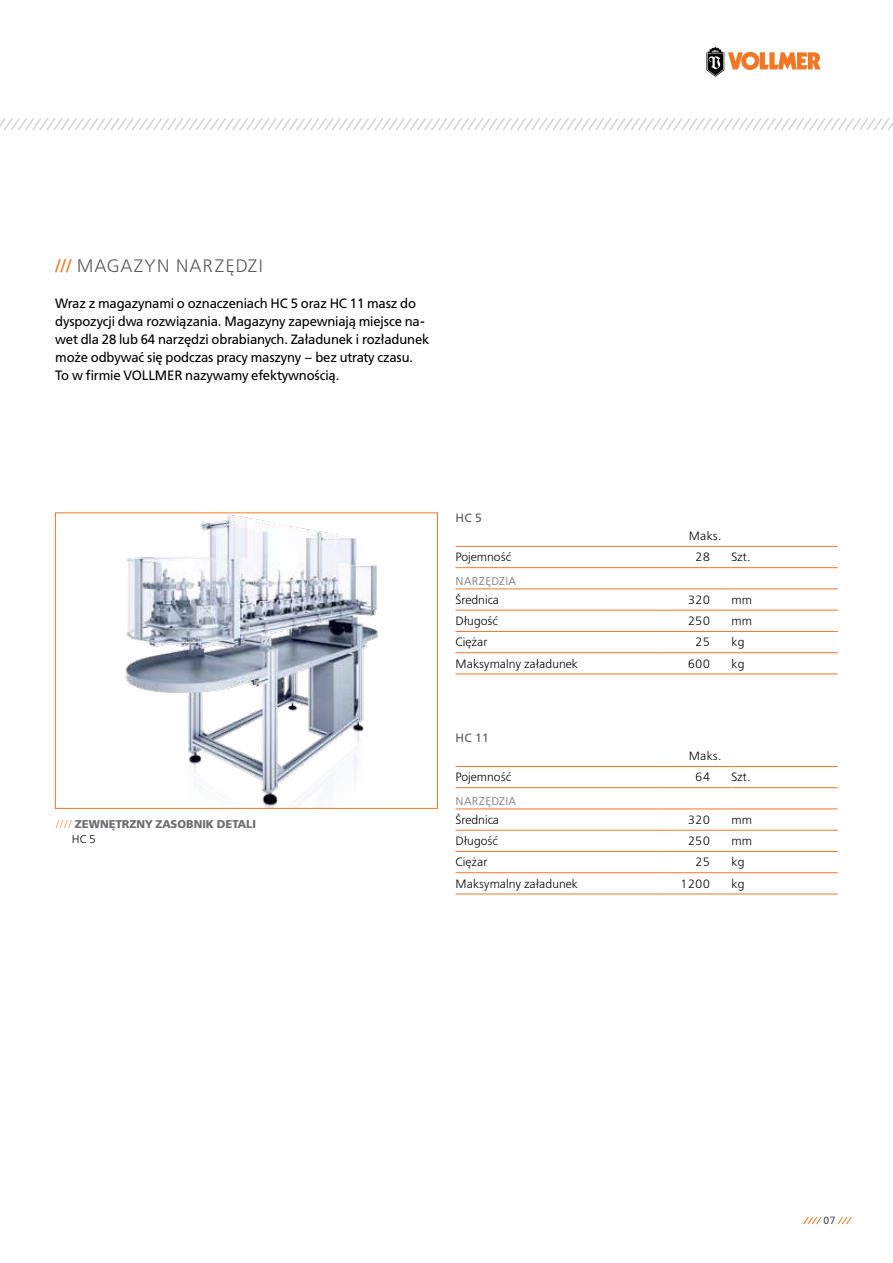
<style>
.page{position:relative;width:893px;height:1263px;background:#fff}
.page>*{position:absolute;margin:0;border:0;box-sizing:border-box;transform-origin:0 0}
.t1{font:300 18px "Free Set";letter-spacing:.05em;color:#58595b}
.t2{font:13.5px/18px "Free Set";letter-spacing:-.01em;color:#000}
.t3{font:300 12px "Free Set";color:#000}
.t4{font:12px "Free Set";color:#58595b}
.t5{font:700 11.25px/15px "Free Set";color:#6d6e71}
.t6{font:300 11.25px "Free Set";letter-spacing:.025em;color:#6d6e71}
.t7{font:10.5px "Free Set";color:#4d4d4f}
.s1{font-weight:400;color:#f17724}
.s2{font-weight:300;color:#f17724}
.s3{font-weight:300;color:#000}
</style>
<div class="page">
<svg style="left:706px;top:47px;width:115px;height:30px"></svg>
<svg style="left:803px;top:1216px;width:19px;height:9px"></svg>
<svg style="left:837px;top:1216px;width:15px;height:9px"></svg>
<img style="left:125px;top:514px;width:253px;height:293px">
<div style="left:55px;top:512px;width:383px;height:297px;border:1px solid #f17724"></div>
<hr style="left:455px;top:546px;width:204px;height:1px;background:#f17724">
<hr style="left:659px;top:546px;width:72px;height:1px;background:#f17724">
<hr style="left:731px;top:546px;width:107px;height:1px;background:#f17724">
<hr style="left:455px;top:567px;width:204px;height:1px;background:#f17724">
<hr style="left:659px;top:567px;width:72px;height:1px;background:#f17724">
<hr style="left:731px;top:567px;width:107px;height:1px;background:#f17724">
<hr style="left:455px;top:610px;width:204px;height:1px;background:#f17724">
<hr style="left:659px;top:610px;width:72px;height:1px;background:#f17724">
<hr style="left:731px;top:610px;width:107px;height:1px;background:#f17724">
<hr style="left:455px;top:631px;width:204px;height:1px;background:#f17724">
<hr style="left:659px;top:631px;width:72px;height:1px;background:#f17724">
<hr style="left:731px;top:631px;width:107px;height:1px;background:#f17724">
<hr style="left:455px;top:652px;width:204px;height:1px;background:#f17724">
<hr style="left:659px;top:652px;width:72px;height:1px;background:#f17724">
<hr style="left:731px;top:652px;width:107px;height:1px;background:#f17724">
<hr style="left:455px;top:674px;width:204px;height:1px;background:#f17724">
<hr style="left:659px;top:674px;width:72px;height:1px;background:#f17724">
<hr style="left:731px;top:674px;width:107px;height:1px;background:#f17724">
<hr style="left:455px;top:588px;width:204px;height:1px;background:#f17724">
<hr style="left:659px;top:588px;width:72px;height:1px;background:#f17724">
<hr style="left:731px;top:588px;width:107px;height:1px;background:#f17724">
<hr style="left:455px;top:766px;width:204px;height:1px;background:#f17724">
<hr style="left:659px;top:766px;width:72px;height:1px;background:#f17724">
<hr style="left:731px;top:766px;width:107px;height:1px;background:#f17724">
<hr style="left:455px;top:787px;width:204px;height:1px;background:#f17724">
<hr style="left:659px;top:787px;width:72px;height:1px;background:#f17724">
<hr style="left:731px;top:787px;width:107px;height:1px;background:#f17724">
<hr style="left:455px;top:830px;width:204px;height:1px;background:#f17724">
<hr style="left:659px;top:830px;width:72px;height:1px;background:#f17724">
<hr style="left:731px;top:830px;width:107px;height:1px;background:#f17724">
<hr style="left:455px;top:851px;width:204px;height:1px;background:#f17724">
<hr style="left:659px;top:851px;width:72px;height:1px;background:#f17724">
<hr style="left:731px;top:851px;width:107px;height:1px;background:#f17724">
<hr style="left:455px;top:872px;width:204px;height:1px;background:#f17724">
<hr style="left:659px;top:872px;width:72px;height:1px;background:#f17724">
<hr style="left:731px;top:872px;width:107px;height:1px;background:#f17724">
<hr style="left:455px;top:894px;width:204px;height:1px;background:#f17724">
<hr style="left:659px;top:894px;width:72px;height:1px;background:#f17724">
<hr style="left:731px;top:894px;width:107px;height:1px;background:#f17724">
<hr style="left:455px;top:808px;width:204px;height:1px;background:#f17724">
<hr style="left:659px;top:808px;width:72px;height:1px;background:#f17724">
<hr style="left:731px;top:808px;width:107px;height:1px;background:#f17724">
<svg style="left:0;top:118px;width:893px;height:13px"></svg>
<h1 class="t1" style="left:55px;top:254px;width:209px"><span class="s1">///</span> MAGAZYN NARZĘDZI</h1>
<p class="t2" style="left:55px;top:294px;width:376px">Wraz z magazynami o oznaczeniach HC 5 oraz HC 11 masz do dyspozycji dwa rozwiązania. Magazyny zapewniają miejsce na&shy;wet dla 28 lub 64 narzędzi obrabianych. Załadunek i rozładunek może odbywać się podczas pracy maszyny – bez utraty czasu.<br>To w firmie VOLLMER nazywamy efektywnością.</p>
<p class="t5" style="left:72px;top:816px;width:186px;text-indent:-17px"><span class="s2">////</span> ZEWNĘTRZNY ZASOBNIK DETALI<br><span class="s3">HC 5</span></p>
<p class="t4" style="left:456px;top:510px;width:28px">HC 5</p>
<p class="t3" style="left:689px;top:529px;width:34px">Maks.</p>
<p class="t3" style="left:455px;top:550px;width:57px">Pojemność</p>
<p class="t3" style="left:695px;top:550px;width:16px">28</p>
<p class="t3" style="left:731px;top:550px;width:21px">Szt.</p>
<p class="t6" style="left:456px;top:574px;width:62px">NARZĘDZIA</p>
<p class="t3" style="left:455px;top:592px;width:45px">Średnica</p>
<p class="t3" style="left:688px;top:592px;width:24px">320</p>
<p class="t3" style="left:731px;top:592px;width:22px">mm</p>
<p class="t3" style="left:456px;top:613px;width:44px">Długość</p>
<p class="t3" style="left:688px;top:613px;width:24px">250</p>
<p class="t3" style="left:731px;top:613px;width:22px">mm</p>
<p class="t3" style="left:456px;top:635px;width:34px">Ciężar</p>
<p class="t3" style="left:695px;top:635px;width:16px">25</p>
<p class="t3" style="left:731px;top:635px;width:15px">kg</p>
<p class="t3" style="left:456px;top:656px;width:124px">Maksymalny załadunek</p>
<p class="t3" style="left:688px;top:656px;width:24px">600</p>
<p class="t3" style="left:731px;top:656px;width:15px">kg</p>
<p class="t4" style="left:456px;top:730px;width:35px">HC 11</p>
<p class="t3" style="left:689px;top:749px;width:34px">Maks.</p>
<p class="t3" style="left:455px;top:770px;width:57px">Pojemność</p>
<p class="t3" style="left:695px;top:770px;width:16px">64</p>
<p class="t3" style="left:731px;top:770px;width:21px">Szt.</p>
<p class="t6" style="left:456px;top:794px;width:62px">NARZĘDZIA</p>
<p class="t3" style="left:455px;top:812px;width:45px">Średnica</p>
<p class="t3" style="left:688px;top:812px;width:24px">320</p>
<p class="t3" style="left:731px;top:812px;width:22px">mm</p>
<p class="t3" style="left:456px;top:833px;width:44px">Długość</p>
<p class="t3" style="left:688px;top:833px;width:24px">250</p>
<p class="t3" style="left:731px;top:833px;width:22px">mm</p>
<p class="t3" style="left:456px;top:855px;width:34px">Ciężar</p>
<p class="t3" style="left:695px;top:855px;width:16px">25</p>
<p class="t3" style="left:731px;top:855px;width:15px">kg</p>
<p class="t3" style="left:456px;top:876px;width:124px">Maksymalny załadunek</p>
<p class="t3" style="left:680px;top:876px;width:32px">1200</p>
<p class="t3" style="left:731px;top:876px;width:15px">kg</p>
<p class="t7" style="left:823px;top:1214px;width:13px">07</p>
</div>
